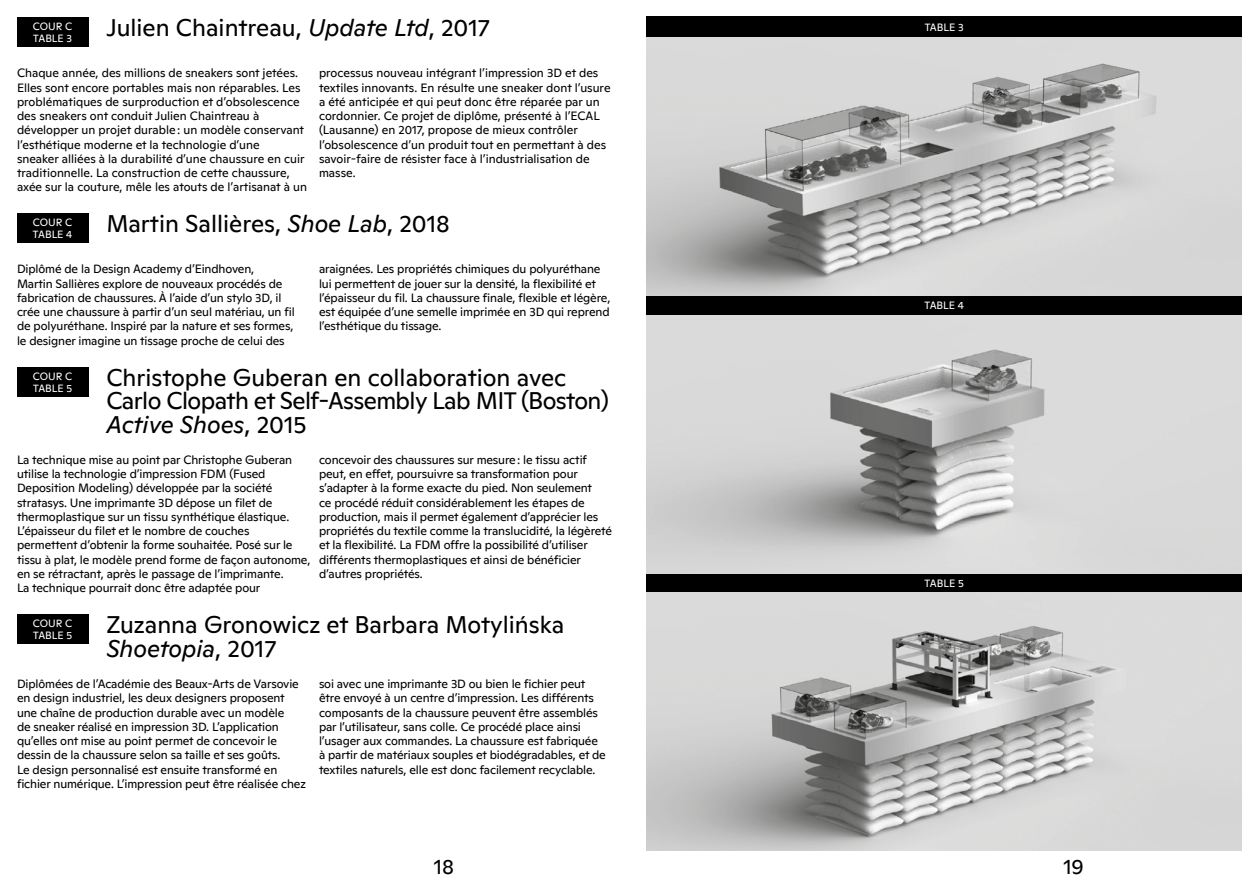
<style>
.page{position:relative;width:1259px;height:893px;background:#fff}
.page>*{position:absolute;margin:0;border:0;box-sizing:border-box;transform-origin:0 0}
.TEXTE_LIVRET{font:24px/23.9px "Ginto";color:#000}
.t1{font:21px "Ginto";color:#000}
.FOCUS_TEXTE{font:12px/14.2px "Ginto";letter-spacing:-.01em;color:#000}
.t2{font:10.65px "Ginto";color:#fff}
.t3{font:10.5px/12px "Ginto";color:#fff}
.s1{font-style:italic}
</style>
<div class="page">
<div style="left:646px;top:16px;width:596px;height:22px;background:#000"></div>
<div style="left:646px;top:294px;width:596px;height:21px;background:#000"></div>
<div style="left:646px;top:573px;width:596px;height:20px;background:#000"></div>
<img style="left:646px;top:38px;width:596px;height:258px">
<img style="left:646px;top:315px;width:596px;height:258px">
<img style="left:646px;top:593px;width:596px;height:257px">
<div style="left:17px;top:17px;width:71px;height:30px;background:#000"></div>
<div style="left:17px;top:213px;width:71px;height:30px;background:#000"></div>
<div style="left:17px;top:367px;width:71px;height:29px;background:#000"></div>
<div style="left:17px;top:614px;width:71px;height:30px;background:#000"></div>
<p class="t3" style="left:33px;top:20px;width:41px">COUR C<br>TABLE 3</p>
<p class="TEXTE_LIVRET" style="left:106px;top:14px;width:385px">Julien Chaintreau, <span class="s1">Update Ltd</span>, 2017</p>
<p class="FOCUS_TEXTE" style="left:17px;top:65px;width:291px">Chaque année, des millions de sneakers sont jetées.<br>Elles sont encore portables mais non réparables. Les problématiques de surproduction et d’obsolescence des sneakers ont conduit Julien Chaintreau à développer un projet durable: un modèle conservant l’esthétique moderne et la technologie d’une<br>sneaker alliées à la durabilité d’une chaussure en cuir traditionnelle. La construction de cette chaussure, axée sur la couture, mêle les atouts de l’artisanat à un</p>
<p class="FOCUS_TEXTE" style="left:319px;top:65px;width:293px">processus nouveau intégrant l’impression 3D et des textiles innovants. En résulte une sneaker dont l’usure a été anticipée et qui peut donc être réparée par un cordonnier. Ce projet de diplôme, présenté à l’ECAL (Lausanne) en 2017, propose de mieux contrôler l’obsolescence d’un produit tout en permettant à des savoir-faire de résister face à l’industrialisation de masse.</p>
<p class="t3" style="left:33px;top:216px;width:41px">COUR C<br>TABLE 4</p>
<p class="TEXTE_LIVRET" style="left:106px;top:210px;width:345px">Martin Sallières, <span class="s1">Shoe Lab</span>, 2018</p>
<p class="FOCUS_TEXTE" style="left:17px;top:261px;width:279px">Diplômé de la Design Academy d’Eindhoven,<br>Martin Sallières explore de nouveaux procédés de fabrication de chaussures. À l’aide d’un stylo 3D, il crée une chaussure à partir d’un seul matériau, un fil de polyuréthane. Inspiré par la nature et ses formes, le designer imagine un tissage proche de celui des</p>
<p class="FOCUS_TEXTE" style="left:319px;top:261px;width:293px">araignées. Les propriétés chimiques du polyuréthane lui permettent de jouer sur la densité, la flexibilité et l’épaisseur du fil. La chaussure finale, flexible et légère, est équipée d’une semelle imprimée en 3D qui reprend l’esthétique du tissage.</p>
<p class="TEXTE_LIVRET" style="left:106px;top:364px;width:504px">Christophe Guberan en collaboration avec<br>Carlo Clopath et Self-Assembly Lab MIT (Boston)<br><span class="s1">Active Shoes</span>, 2015</p>
<p class="FOCUS_TEXTE" style="left:17px;top:452px;width:295px">La technique mise au point par Christophe Guberan utilise la technologie d’impression FDM (Fused Deposition Modeling) développée par la société stratasys. Une imprimante 3D dépose un filet de thermoplastique sur un tissu synthétique élastique.<br>L’épaisseur du filet et le nombre de couches permettent d’obtenir la forme souhaitée. Posé sur le tissu à plat, le modèle prend forme de façon autonome, en se rétractant, après le passage de l’imprimante.<br>La technique pourrait donc être adaptée pour</p>
<p class="FOCUS_TEXTE" style="left:319px;top:452px;width:295px">concevoir des chaussures sur mesure: le tissu actif peut, en effet, poursuivre sa transformation pour s’adapter à la forme exacte du pied. Non seulement<br>ce procédé réduit considérablement les étapes de production, mais il permet également d’apprécier les propriétés du textile comme la translucidité, la légèreté et la flexibilité. La FDM offre la possibilité d’utiliser différents thermoplastiques et ainsi de bénéficier d’autres propriétés.</p>
<p class="TEXTE_LIVRET" style="left:106px;top:611px;width:459px">Zuzanna Gronowicz et Barbara Motylińska<br><span class="s1">Shoetopia</span>, 2017</p>
<p class="FOCUS_TEXTE" style="left:17px;top:676px;width:290px">Diplômées de l’Académie des Beaux-Arts de Varsovie en design industriel, les deux designers proposent une chaîne de production durable avec un modèle<br>de sneaker réalisé en impression 3D. L’application qu’elles ont mise au point permet de concevoir le dessin de la chaussure selon sa taille et ses goûts.<br>Le design personnalisé est ensuite transformé en fichier numérique. L’impression peut être réalisée chez</p>
<p class="FOCUS_TEXTE" style="left:319px;top:676px;width:288px">soi avec une imprimante 3D ou bien le fichier peut être envoyé à un centre d’impression. Les différents composants de la chaussure peuvent être assemblés par l’utilisateur, sans colle. Ce procédé place ainsi l’usager aux commandes. La chaussure est fabriquée à partir de matériaux souples et biodégradables, et de textiles naturels, elle est donc facilement recyclable.</p>
<p class="t3" style="left:33px;top:369px;width:41px">COUR C<br>TABLE 5</p>
<p class="t3" style="left:33px;top:617px;width:41px">COUR C<br>TABLE 5</p>
<p class="t2" style="left:924px;top:20px;width:41px">TABLE 3</p>
<p class="t2" style="left:924px;top:297px;width:41px">TABLE 4</p>
<p class="t2" style="left:924px;top:575px;width:41px">TABLE 5</p>
<h2 class="t1" style="left:434px;top:851px;width:22px">18</h2>
<h2 class="t1" style="left:1063px;top:851px;width:22px">19</h2>
</div>
